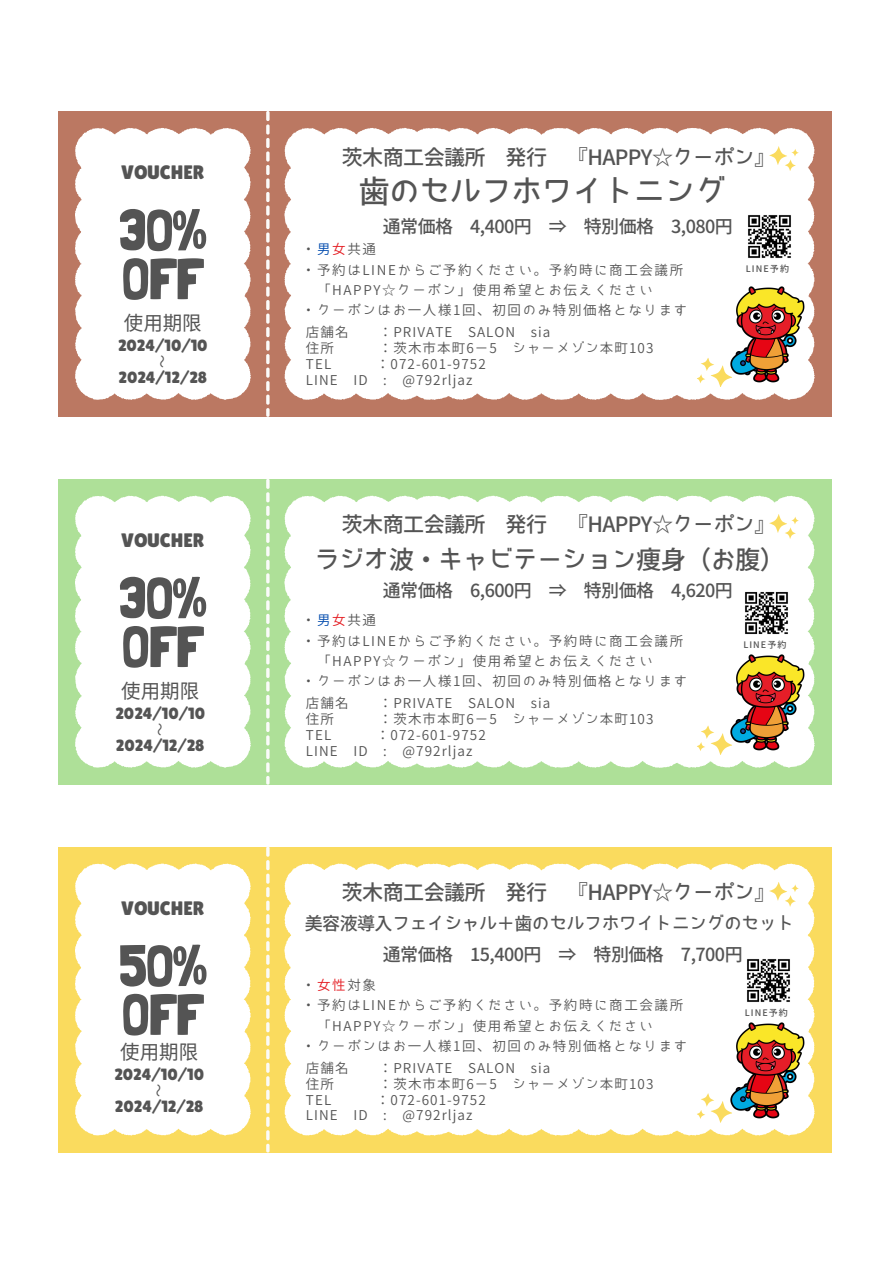
<style>
.page{position:relative;width:894px;height:1264px;background:#fff}
.page>*{position:absolute;margin:0;border:0;box-sizing:border-box;transform-origin:0 0}
.t1{font:58.35px/48.6px "Londrina Solid";letter-spacing:-.03em;color:#545454}
.t2{font:700 31.5px "Bokutachino Gothic 2";letter-spacing:-.03em;color:#545454}
.t3{font:700 25.5px "Bokutachino Gothic 2";letter-spacing:-.03em;color:#545454}
.t4{font:700 21.15px "Bokutachino Gothic 2";letter-spacing:-.03em;color:#545454}
.t5{font:19.5px "Lilita One";color:#545454}
.t6{font:19.5px "Noto Sans CJ Ksc";color:#545454}
.t7{font:700 18px "Bokutachino Gothic 2";letter-spacing:-.03em;color:#545454}
.t8{font:16.2px "Lilita One";color:#545454}
.t9{font:13.5px "Bokutachino Gothic 2";letter-spacing:.12em;color:#545454}
.t10{font:13.5px/15.8px "Bokutachino Gothic 2";letter-spacing:.08em;color:#545454}
.t11{font:13.2px "Noto Sans CJ Ksc";color:#545454}
.t12{font:700 9px "Bokutachino Gothic 2";letter-spacing:.12em;color:#545454}
.s1{color:#004aad}
.s2{color:#e41d23}
</style>
<div class="page">
<div style="left:58px;top:111px;width:773px;height:306px;background:#bb7862"></div>
<svg style="left:266px;top:111px;width:3px;height:306px"></svg>
<svg style="left:75px;top:128px;width:176px;height:272px;fill:#fff"></svg>
<div style="left:284px;top:128px;width:122px;height:272px;background:#fff"></div>
<div style="left:406px;top:128px;width:133px;height:272px;background:#fff"></div>
<div style="left:539px;top:128px;width:100px;height:272px;background:#fff"></div>
<div style="left:639px;top:128px;width:175px;height:272px;background:#fff"></div>
<img style="left:714px;top:285px;width:101px;height:104px">
<svg style="left:696px;top:357px;width:37px;height:31px"></svg>
<svg style="left:769px;top:146px;width:29px;height:25px"></svg>
<img style="left:743px;top:211px;width:52px;height:52px">
<div style="left:58px;top:846px;width:773px;height:306px;background:#fadb5e"></div>
<svg style="left:266px;top:846px;width:3px;height:306px"></svg>
<svg style="left:75px;top:863px;width:176px;height:272px;fill:#fff"></svg>
<div style="left:284px;top:863px;width:122px;height:272px;background:#fff"></div>
<div style="left:406px;top:863px;width:133px;height:272px;background:#fff"></div>
<div style="left:539px;top:863px;width:100px;height:272px;background:#fff"></div>
<div style="left:639px;top:863px;width:175px;height:272px;background:#fff"></div>
<img style="left:714px;top:1020px;width:101px;height:105px">
<svg style="left:696px;top:1092px;width:37px;height:31px"></svg>
<svg style="left:769px;top:882px;width:29px;height:24px"></svg>
<img style="left:742px;top:954px;width:51px;height:52px">
<div style="left:58px;top:479px;width:773px;height:305px;background:#aee098"></div>
<svg style="left:266px;top:479px;width:3px;height:305px"></svg>
<svg style="left:75px;top:495px;width:176px;height:272px;fill:#fff"></svg>
<div style="left:284px;top:495px;width:122px;height:272px;background:#fff"></div>
<div style="left:406px;top:495px;width:133px;height:272px;background:#fff"></div>
<div style="left:539px;top:495px;width:100px;height:272px;background:#fff"></div>
<div style="left:639px;top:495px;width:175px;height:272px;background:#fff"></div>
<img style="left:714px;top:652px;width:101px;height:105px">
<svg style="left:696px;top:724px;width:37px;height:31px"></svg>
<svg style="left:769px;top:514px;width:29px;height:25px"></svg>
<img style="left:740px;top:587px;width:52px;height:52px">
<h1 class="t5" style="left:121px;top:161px;width:85px">VOUCHER</h1>
<h5 class="t1" style="left:118px;top:205px;width:90px">3O%<br>OFF</h5>
<p class="t6" style="left:124px;top:307px;width:79px">使用期限</p>
<p class="t8" style="left:118px;top:368px;width:90px">2024/12/28</p>
<p class="t8" style="left:118px;top:336px;width:91px">2024/10/10</p>
<p class="t11" style="left:152px;top:368px;width:14px;rotate:-90deg">～</p>
<p class="t5" style="left:121px;top:529px;width:85px">VOUCHER</p>
<p class="t1" style="left:118px;top:573px;width:90px">3O%<br>OFF</p>
<p class="t6" style="left:121px;top:675px;width:79px">使用期限</p>
<p class="t8" style="left:116px;top:736px;width:90px">2024/12/28</p>
<p class="t8" style="left:115px;top:704px;width:91px">2024/10/10</p>
<h4 class="t11" style="left:149px;top:735px;width:14px;rotate:-90deg">～</h4>
<p class="t5" style="left:121px;top:896px;width:85px">VOUCHER</p>
<p class="t1" style="left:118px;top:941px;width:91px">5O%<br>OFF</p>
<h1 class="t6" style="left:120px;top:1035px;width:79px">使用期限</h1>
<h5 class="t8" style="left:115px;top:1097px;width:90px">2024/12/28</h5>
<p class="t8" style="left:114px;top:1065px;width:91px">2024/10/10</p>
<h6 class="t11" style="left:148px;top:1096px;width:14px;rotate:-90deg">～</h6>
<p class="t4" style="left:342px;top:146px;width:435px">茨木商工会議所 発行 『HAPPY☆クーポン』</p>
<h4 class="t2" style="left:358px;top:175px;width:369px">歯のセルフホワイトニング</h4>
<h4 class="t7" style="left:383px;top:217px;width:351px">通常価格 4,400円 ⇒ 特別価格 3,080円</h4>
<p class="t9" style="left:302px;top:242px;width:75px">・<span class="s1">男</span><span class="s2">女</span>共通</p>
<h6 class="t9" style="left:302px;top:263px;width:382px">・予約はLINEからご予約ください。予約時に商工会議所</h6>
<h6 class="t9" style="left:317px;top:283px;width:337px">「HAPPY☆クーポン」使用希望とお伝えください</h6>
<p class="t9" style="left:302px;top:303px;width:387px">・クーポンはお一人様1回、初回のみ特別価格となります</p>
<p class="t9" style="left:306px;top:325px;width:44px">店舗名</p>
<p class="t10" style="left:379px;top:324px;width:173px">：PRIVATE SALON sia</p>
<p class="t9" style="left:306px;top:341px;width:30px">住所</p>
<p class="t10" style="left:379px;top:340px;width:276px">：茨木市本町6－5 シャーメゾン本町103</p>
<p class="t9" style="left:306px;top:357px;width:27px">TEL</p>
<p class="t10" style="left:306px;top:356px;width:181px;text-indent:70px">：072-601-9752<br>LINE ID : @792rljaz</p>
<p class="t12" style="left:745px;top:264px;width:45px">LINE予約</p>
<h4 class="t4" style="left:342px;top:514px;width:435px">茨木商工会議所 発行 『HAPPY☆クーポン』</h4>
<p class="t3" style="left:314px;top:546px;width:472px">ラジオ波・キャビテーション痩身（お腹）</p>
<h1 class="t7" style="left:383px;top:581px;width:351px">通常価格 6,600円 ⇒ 特別価格 4,620円</h1>
<h6 class="t9" style="left:302px;top:613px;width:75px">・<span class="s1">男</span><span class="s2">女</span>共通</h6>
<h6 class="t9" style="left:302px;top:633px;width:382px">・予約はLINEからご予約ください。予約時に商工会議所</h6>
<p class="t9" style="left:317px;top:654px;width:337px">「HAPPY☆クーポン」使用希望とお伝えください</p>
<p class="t9" style="left:302px;top:674px;width:387px">・クーポンはお一人様1回、初回のみ特別価格となります</p>
<p class="t9" style="left:306px;top:696px;width:44px">店舗名</p>
<p class="t10" style="left:379px;top:695px;width:173px">：PRIVATE SALON sia</p>
<p class="t9" style="left:306px;top:712px;width:30px">住所</p>
<p class="t10" style="left:379px;top:711px;width:276px">：茨木市本町6－5 シャーメゾン本町103</p>
<p class="t9" style="left:306px;top:728px;width:27px">TEL</p>
<p class="t10" style="left:306px;top:726px;width:181px;text-indent:70px">：072-601-9752<br>LINE ID : @792rljaz</p>
<p class="t12" style="left:743px;top:640px;width:45px">LINE予約</p>
<p class="t4" style="left:342px;top:881px;width:435px">茨木商工会議所 発行 『HAPPY☆クーポン』</p>
<h6 class="t7" style="left:304px;top:914px;width:491px">美容液導入フェイシャル＋歯のセルフホワイトニングのセット</h6>
<p class="t7" style="left:383px;top:945px;width:361px">通常価格 15,400円 ⇒ 特別価格 7,700円</p>
<p class="t9" style="left:302px;top:978px;width:75px">・<span class="s2">女性</span>対象</p>
<p class="t9" style="left:302px;top:998px;width:382px">・予約はLINEからご予約ください。予約時に商工会議所</p>
<h4 class="t9" style="left:317px;top:1018px;width:337px">「HAPPY☆クーポン」使用希望とお伝えください</h4>
<h3 class="t9" style="left:302px;top:1039px;width:387px">・クーポンはお一人様1回、初回のみ特別価格となります</h3>
<h6 class="t9" style="left:306px;top:1061px;width:44px">店舗名</h6>
<p class="t10" style="left:379px;top:1059px;width:173px">：PRIVATE SALON sia</p>
<p class="t9" style="left:306px;top:1076px;width:30px">住所</p>
<p class="t10" style="left:379px;top:1075px;width:276px">：茨木市本町6－5 シャーメゾン本町103</p>
<p class="t9" style="left:306px;top:1092px;width:27px">TEL</p>
<p class="t10" style="left:306px;top:1091px;width:181px;text-indent:70px">：072-601-9752<br>LINE ID : @792rljaz</p>
<p class="t12" style="left:744px;top:1008px;width:45px">LINE予約</p>
</div>
